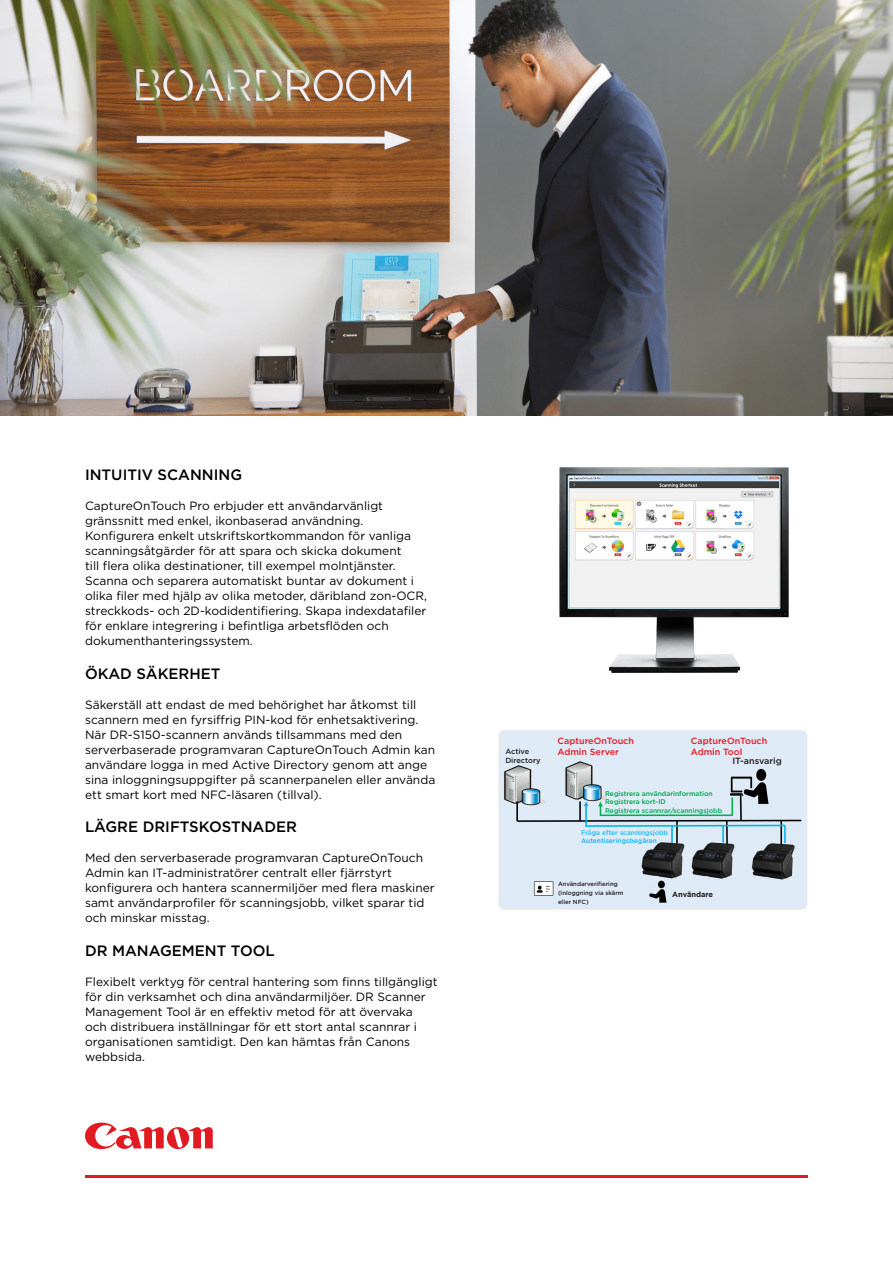
<style>
.page{position:relative;width:893px;height:1263px;background:#fff}
.page>*{position:absolute;margin:0;border:0;box-sizing:border-box;transform-origin:0 0}
.Specifiation_Title{font:500 15px "Gotham";color:#000}
.Specifiation_Title-2{font:12px/15px "Gotham";color:#000}
.t1{font:500 9px/10.8px "Gotham";color:#e21a21}
.t2{font:500 9px "Gotham";color:#231f20}
.t3{font:500 7.5px/9px "Gotham";color:#231f20}
.t4{font:700 7.5px "Gotham";color:#231f20}
.t5{font:500 6.75px "Gotham";color:#00a54f}
.t6{font:500 6.75px "Gotham";color:#23baf1}
.t7{font:500 6.75px "Gotham";color:#0eb4f2}
.t8{font:500 6px/9px "Gotham";color:#231f20}
</style>
<div class="page">
<svg style="left:85px;top:1122px;width:128px;height:28px"></svg>
<hr style="left:85px;top:1175px;width:723px;height:3px;background:#e21a21">
<img style="left:0;top:0;width:893px;height:416px">
<img style="left:560px;top:468px;width:228px;height:204px">
<img style="left:498px;top:729px;width:310px;height:181px">
<div style="left:505px;top:748px;width:42px;height:17px;background:#deeaf6"></div>
<div style="left:549px;top:734px;width:101px;height:24px;background:#deeaf6"></div>
<div style="left:685px;top:732px;width:100px;height:35px;background:#deeaf6"></div>
<div style="left:619px;top:782px;width:103px;height:31px;background:#deeaf6"></div>
<div style="left:565px;top:827px;width:92px;height:17px;background:#deeaf6"></div>
<div style="left:557px;top:873px;width:77px;height:25px;background:#deeaf6"></div>
<div style="left:672px;top:884px;width:76px;height:22px;background:#deeaf6"></div>
<p class="Specifiation_Title" style="left:85px;top:465px;width:159px">INTUITIV SCANNING</p>
<p class="Specifiation_Title-2" style="left:85px;top:498px;width:344px">CaptureOnTouch Pro erbjuder ett användarvänligt gränssnitt med enkel, ikonbaserad användning.<br>Konfigurera enkelt utskriftskortkommandon för vanliga scanningsåtgärder för att spara och skicka dokument<br>till flera olika destinationer, till exempel molntjänster.<br>Scanna och separera automatiskt buntar av dokument i olika filer med hjälp av olika metoder, däribland zon-OCR, streckkods- och 2D-kodidentifiering. Skapa indexdatafiler för enklare integrering i befintliga arbetsflöden och dokumenthanteringssystem.</p>
<p class="Specifiation_Title" style="left:85px;top:663px;width:137px">ÖKAD SÄKERHET</p>
<p class="Specifiation_Title-2" style="left:85px;top:696px;width:352px">Säkerställ att endast de med behörighet har åtkomst till scannern med en fyrsiffrig PIN-kod för enhetsaktivering.<br>När DR-S150-scannern används tillsammans med den serverbaserade programvaran CaptureOnTouch Admin kan användare logga in med Active Directory genom att ange sina inloggningsuppgifter på scannerpanelen eller använda ett smart kort med NFC-läsaren (tillval).</p>
<p class="Specifiation_Title" style="left:85px;top:817px;width:214px">LÄGRE DRIFTSKOSTNADER</p>
<p class="Specifiation_Title-2" style="left:85px;top:850px;width:351px">Med den serverbaserade programvaran CaptureOnTouch Admin kan IT-administratörer centralt eller fjärrstyrt konfigurera och hantera scannermiljöer med flera maskiner samt användarprofiler för scanningsjobb, vilket sparar tid och minskar misstag.</p>
<p class="Specifiation_Title" style="left:85px;top:941px;width:191px">DR MANAGEMENT TOOL</p>
<p class="Specifiation_Title-2" style="left:85px;top:974px;width:354px">Flexibelt verktyg för central hantering som finns tillgängligt för din verksamhet och dina användarmiljöer. DR Scanner Management Tool är en effektiv metod för att övervaka och distribuera inställningar för ett stort antal scannrar i organisationen samtidigt. Den kan hämtas från Canons webbsida.</p>
<p class="t3" style="left:505px;top:746px;width:37px">Active<br>Directory</p>
<p class="t1" style="left:557px;top:735px;width:78px">CaptureOnTouch<br>Admin Server</p>
<p class="t1" style="left:691px;top:736px;width:78px">CaptureOnTouch<br>Admin Tool</p>
<p class="t2" style="left:732px;top:755px;width:51px">IT-ansvarig</p>
<p class="t5" style="left:605px;top:789px;width:109px">Registrera användarinformation</p>
<p class="t5" style="left:605px;top:798px;width:62px">Registrera kort-ID</p>
<p class="t5" style="left:605px;top:806px;width:119px">Registrera scannrar/scanningsjobb</p>
<p class="t6" style="left:581px;top:828px;width:88px">Fråga efter scanningsjobb</p>
<p class="t7" style="left:581px;top:836px;width:77px">Autentiseringsbegäran</p>
<p class="t8" style="left:558px;top:879px;width:61px">Användarverifiering</p>
<p class="t8" style="left:558px;top:888px;width:67px">(inloggning via skärm eller NFC)</p>
<p class="t4" style="left:672px;top:889px;width:42px">Användare</p>
</div>
